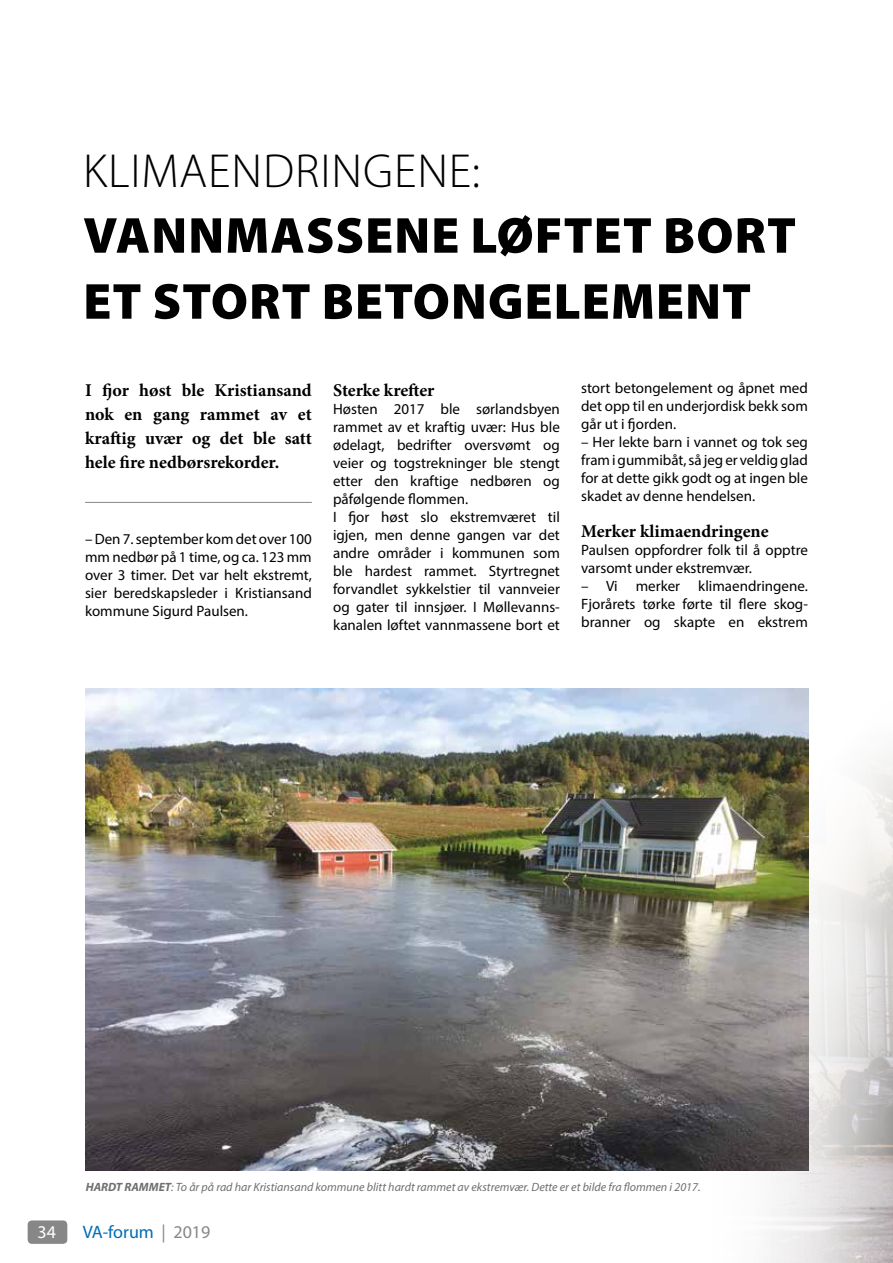
<style>
.page{position:relative;width:893px;height:1263px;background:#fff}
.page>*{position:absolute;margin:0;border:0;box-sizing:border-box;transform-origin:0 0}
.t1{font:900 51px/66px "Myriad Pro";letter-spacing:.02em;color:#000}
.t2{font:300 48px "Myriad Pro";letter-spacing:.02em;color:#000}
.t3{font:700 18px/24px "Minion Pro";color:#000;text-align:justify}
.t4{font:18px "Myriad Pro";color:#006cb5}
.t5{font:18px "Myriad Pro";color:#fff}
.t6{font:15px/18px "Myriad Pro";color:#000;text-align:justify}
.t7{font:italic 12px "Myriad Pro";color:#706f6f}
.s1{font-weight:700}
.s2{color:#878787}
</style>
<div class="page">
<div style="left:28px;top:1220px;width:39px;height:24px;background:#878787;border-radius:4px"></div>
<img style="left:86px;top:688px;width:608px;height:482px">
<hr style="left:85px;top:502px;width:227px;height:1px;background:#878787">
<img style="left:694px;top:688px;width:199px;height:575px">
<h2 class="t2" style="left:83px;top:142px;width:398px">KLIMAENDRINGENE:</h2>
<h1 class="t1" style="left:83px;top:203px;width:714px">VANNMASSENE LØFTET BORT<br>ET STORT BETONGELEMENT</h1>
<p class="t3" style="left:85px;top:378px;width:228px">I fjor høst ble Kristiansand nok en gang rammet av et kraftig uvær og det ble satt hele fire nedbørsrekorder.</p>
<p class="t6" style="left:85px;top:530px;width:228px">– Den 7. september kom det over 100 mm nedbør på 1 time, og ca. 123 mm over 3 timer. Det var helt ekstremt, sier beredskapsleder i Kristiansand kommune Sigurd Paulsen.</p>
<p class="t3" style="left:333px;top:378px;width:103px">Sterke krefter</p>
<p class="t6" style="left:333px;top:399px;width:228px;text-align:left">Høsten 2017 ble sørlandsbyen rammet av et kraftig uvær: Hus ble ødelagt, bedrifter oversvømt og veier og togstrekninger ble stengt etter den kraftige nedbøren og påfølgende flommen.<br>I fjor høst slo ekstremværet til igjen, men denne gangen var det andre områder i kommunen som ble hardest rammet. Styrtregnet forvandlet sykkelstier til vannveier og gater til innsjøer. I Møllevanns&shy;kanalen løftet vannmassene bort et</p>
<p class="t6" style="left:581px;top:379px;width:228px">stort betongelement og åpnet med det opp til en underjordisk bekk som går ut i fjorden.</p>
<p class="t6" style="left:581px;top:433px;width:228px">– Her lekte barn i vannet og tok seg fram i gummibåt, så jeg er veldig glad for at dette gikk godt og at ingen ble skadet av denne hendelsen.</p>
<p class="t3" style="left:581px;top:519px;width:189px">Merker klimaendringene</p>
<p class="t6" style="left:581px;top:541px;width:228px">Paulsen oppfordrer folk til å opptre varsomt under ekstremvær.</p>
<p class="t6" style="left:581px;top:577px;width:228px">– Vi merker klimaendringene.<br>Fjorårets tørke førte til flere skog&shy;branner og skapte en ekstrem</p>
<p class="t7" style="left:86px;top:1179px;width:616px"><span class="s1">HARDT RAMMET</span>: To år på rad har Kristiansand kommune blitt hardt rammet av ekstremvær. Dette er et bilde fra flommen i 2017.</p>
<p class="t5" style="left:38px;top:1220px;width:20px">34</p>
<p class="t4" style="left:83px;top:1220px;width:129px">VA-forum <span class="s2">| 2019</span></p>
</div>
